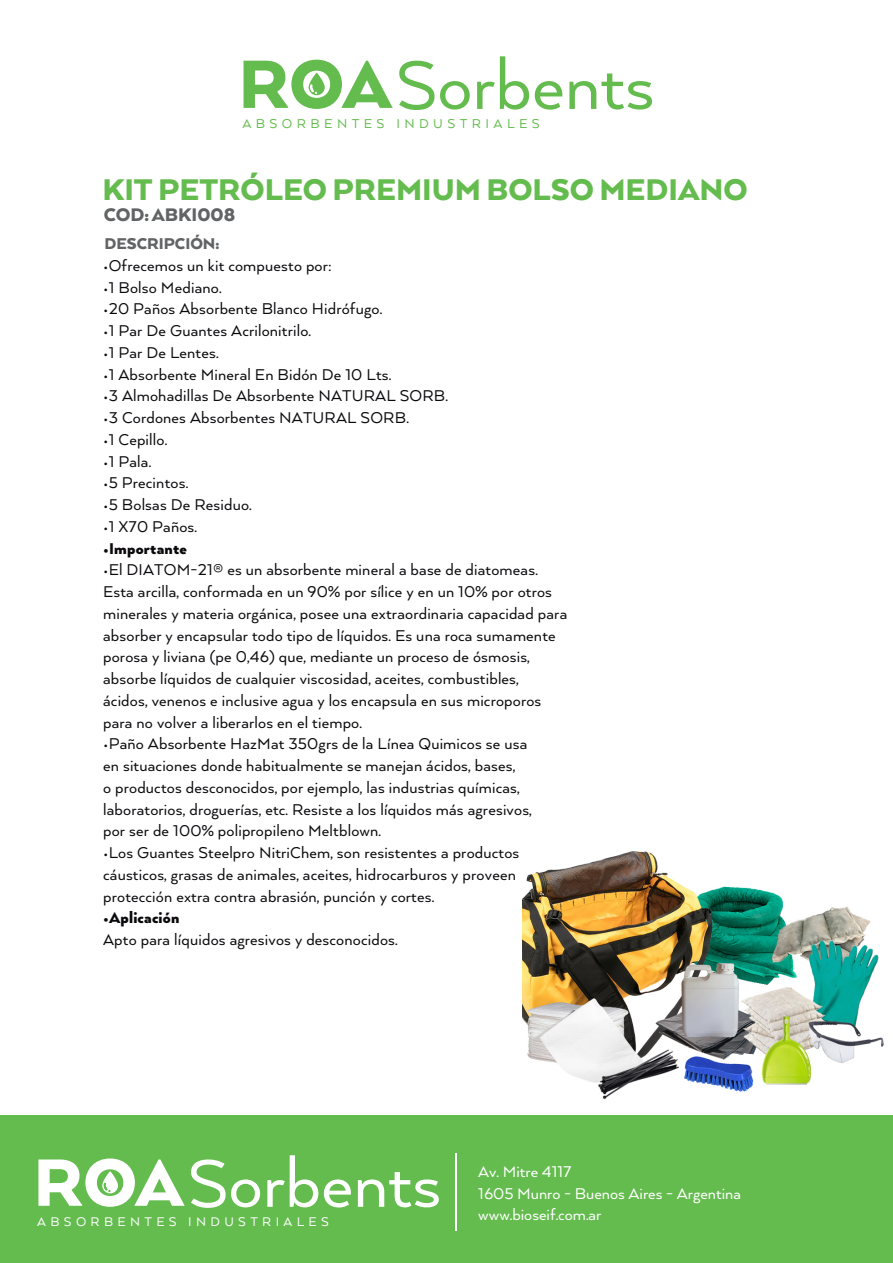
<style>
.page{position:relative;width:893px;height:1263px;background:#fff}
.page>*{position:absolute;margin:0;border:0;box-sizing:border-box;transform-origin:0 0}
.t1{font:78.75px "Arquitecta";color:#64bc4e}
.t2{font:77.1px "Arquitecta";color:#fff}
.t3{font:900 34.5px "Arquitecta";color:#64bc4e}
.t4{font:900 21px "Arquitecta";color:#616365}
.t5{font:18px/21.8px "Arquitecta";letter-spacing:.01em;color:#0b090c}
.t6{font:18px/21.6px "Arquitecta";color:#fff}
.t7{font:900 18px "Arquitecta";letter-spacing:.01em;color:#0b090c}
.t8{font:900 18px "Arquitecta";color:#616365}
.t9{font:14.7px "Arquitecta";letter-spacing:.3em;color:#64bc4e}
.t10{font:14.55px "Arquitecta";letter-spacing:.3em;color:#fff}
.s1{font-weight:900}
</style>
<div class="page">
<img style="left:522px;top:851px;width:362px;height:249px">
<div style="left:0;top:1115px;width:893px;height:148px;background:#64bc4e"></div>
<hr style="left:455px;top:1154px;width:2px;height:77px;background:#fff">
<svg style="left:102px;top:1171px;width:16px;height:22px"></svg>
<svg style="left:102px;top:1183px;width:9px;height:9px"></svg>
<svg style="left:309px;top:72px;width:16px;height:23px"></svg>
<svg style="left:309px;top:84px;width:8px;height:10px"></svg>
<h1 class="t1" style="left:238px;top:36px;width:418px"><span class="s1">ROA</span>Sorbents</h1>
<p class="t9" style="left:242px;top:115px;width:299px">ABSORBENTES INDUSTRIALES</p>
<h3 class="t3" style="left:102px;top:168px;width:647px">KIT PETRÓLEO PREMIUM BOLSO MEDIANO</h3>
<p class="t4" style="left:104px;top:202px;width:133px">COD:ABKI008</p>
<p class="t8" style="left:104px;top:233px;width:116px">DESCRIPCIÓN:</p>
<p class="t5" style="left:103px;top:254px;width:230px">•Ofrecemos un kit compuesto por:</p>
<p class="t5" style="left:103px;top:276px;width:120px">•1 Bolso Mediano.</p>
<p class="t5" style="left:103px;top:298px;width:281px">•20 Paños Absorbente Blanco Hidrófugo.</p>
<p class="t5" style="left:103px;top:319px;width:210px">•1 Par De Guantes Acrilonitrilo.</p>
<p class="t5" style="left:103px;top:341px;width:117px">•1 Par De Lentes.</p>
<p class="t5" style="left:103px;top:363px;width:290px">•1 Absorbente Mineral En Bidón De 10 Lts.</p>
<p class="t5" style="left:103px;top:384px;width:346px">•3 Almohadillas De Absorbente NATURAL SORB.</p>
<p class="t5" style="left:103px;top:406px;width:307px">•3 Cordones Absorbentes NATURAL SORB.</p>
<p class="t5" style="left:103px;top:428px;width:66px">•1 Cepillo.</p>
<p class="t5" style="left:103px;top:450px;width:50px">•1 Pala.</p>
<p class="t5" style="left:103px;top:471px;width:87px">•5 Precintos.</p>
<p class="t5" style="left:103px;top:493px;width:150px">•5 Bolsas De Residuo.</p>
<p class="t5" style="left:103px;top:515px;width:96px">•1 X70 Paños.</p>
<p class="t7" style="left:103px;top:537px;width:85px">•Importante</p>
<p class="t5" style="left:103px;top:558px;width:466px">•El DIATOM-21® es un absorbente mineral a base de diatomeas.<br>Esta arcilla, conformada en un 90% por sílice y en un 10% por otros minerales y materia orgánica, posee una extraordinaria capacidad para absorber y encapsular todo tipo de líquidos. Es una roca sumamente porosa y liviana (pe 0,46) que, mediante un proceso de ósmosis, absorbe líquidos de cualquier viscosidad, aceites, combustibles, ácidos, venenos e inclusive agua y los encapsula en sus microporos para no volver a liberarlos en el tiempo.</p>
<p class="t5" style="left:103px;top:732px;width:430px">•Paño Absorbente HazMat 350grs de la Línea Quimicos se usa en situaciones donde habitualmente se manejan ácidos, bases,<br>o productos desconocidos, por ejemplo, las industrias químicas, laboratorios, droguerías, etc. Resiste a los líquidos más agresivos, por ser de 100% polipropileno Meltblown.</p>
<p class="t5" style="left:103px;top:841px;width:418px">•Los Guantes Steelpro NitriChem, son resistentes a productos cáusticos, grasas de animales, aceites, hidrocarburos y proveen protección extra contra abrasión, punción y cortes.</p>
<p class="t7" style="left:103px;top:907px;width:78px">•Aplicación</p>
<p class="t5" style="left:103px;top:928px;width:296px">Apto para líquidos agresivos y desconocidos.</p>
<h2 class="t2" style="left:33px;top:1136px;width:409px"><span class="s1">ROA</span>Sorbents</h2>
<p class="t10" style="left:37px;top:1212px;width:293px">ABSORBENTES INDUSTRIALES</p>
<p class="t6" style="left:478px;top:1160px;width:264px">Av. Mitre 4117<br>1605 Munro - Buenos Aires - Argentina</p>
<p class="t6" style="left:478px;top:1203px;width:125px">www.bioseif.com.ar</p>
</div>
